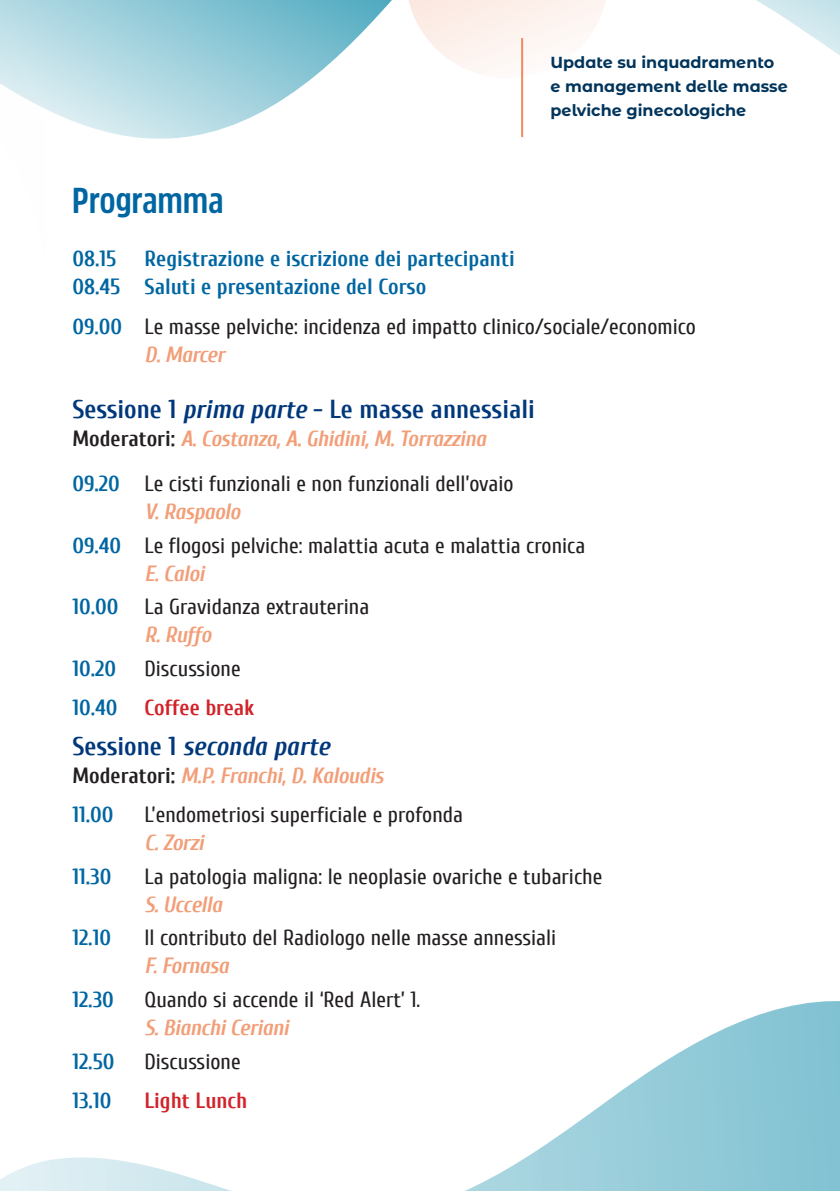
<style>
.page{position:relative;width:840px;height:1191px;background:#fff}
.page>*{position:absolute;margin:0;border:0;box-sizing:border-box;transform-origin:0 0}
.t1{font:700 36px "Rockeby Cd";letter-spacing:.01em;color:#0066a2}
.t2{font:700 26px "Cuprum";color:#01387b}
.t3{font:italic 700 26px "Cuprum";color:#01387b}
.t4{font:22px/28px "Cuprum";color:#231f20}
.t5{font:700 22px "Cuprum";color:#0066a2}
.t6{font:italic 700 22px "Cuprum";letter-spacing:-.02em;color:#f29e78}
.t7{font:700 22px "Cuprum";color:#d1232a}
.t8{font:700 16px/24px "Montserrat Alternates";color:#01345b}
.s1{font-weight:700;color:#0066a2}
.s2{font-weight:700;font-style:italic;color:#f29e78}
.s3{font-style:italic}
.s4{font-style:normal;color:#231f20}
.s5{color:#0066a2}
.s6{font-style:normal}
</style>
<div class="page">
<svg style="left:0;top:1001px;width:839px;height:190px"></svg>
<svg style="left:0;top:0;width:147px;height:139px"></svg>
<svg style="left:147px;top:0;width:692px;height:139px"></svg>
<hr style="left:521px;top:38px;width:2px;height:99px;background:#ef895f">
<p class="t1" style="left:72px;top:180px;width:153px">Programma</p>
<p class="t8" style="left:550px;top:49px;width:225px">Update su inquadramento</p>
<p class="t8" style="left:550px;top:73px;width:239px">e management delle masse pelviche ginecologiche</p>
<p class="t5" style="left:72px;top:247px;width:46px">08.15</p>
<p class="t5" style="left:144px;top:247px;width:371px">Registrazione e iscrizione dei partecipanti</p>
<p class="t5" style="left:72px;top:275px;width:355px">08.45 Saluti e presentazione del Corso</p>
<p class="t4" style="left:144px;top:312px;width:552px;text-indent:-72px"><span class="s1">09.00</span> Le masse pelviche: incidenza ed impatto clinico/sociale/economico<br><span class="s2">D. Marcer</span></p>
<p class="t2" style="left:72px;top:394px;width:464px">Sessione 1 <span class="s3">prima parte</span> - Le masse annessiali</p>
<p class="t6" style="left:72px;top:426px;width:415px"><span class="s4">Moderatori:</span> A. Costanza, A. Ghidini, M. Torrazzina</p>
<p class="t4" style="left:144px;top:469px;width:370px;text-indent:-72px"><span class="s1">09.20</span> Le cisti funzionali e non funzionali dell’ovaio<br><span class="s2">V. Raspaolo</span></p>
<p class="t4" style="left:144px;top:531px;width:442px;text-indent:-72px"><span class="s1">09.40</span> Le flogosi pelviche: malattia acuta e malattia cronica<br><span class="s2">E. Caloi</span></p>
<p class="t4" style="left:144px;top:593px;width:226px;text-indent:-72px"><span class="s1">10.00</span> La Gravidanza extrauterina<br><span class="s2">R. Ruffo</span></p>
<p class="t5" style="left:72px;top:656px;width:45px">10.20</p>
<p class="t4" style="left:144px;top:654px;width:98px">Discussione</p>
<p class="t7" style="left:72px;top:695px;width:183px"><span class="s5">10.40</span> Coffee break</p>
<p class="t3" style="left:72px;top:731px;width:259px"><span class="s6">Sessione 1</span> seconda parte</p>
<p class="t6" style="left:72px;top:763px;width:313px"><span class="s4">Moderatori:</span> M.P. Franchi, D. Kaloudis</p>
<p class="t5" style="left:72px;top:802px;width:43px">11.00</p>
<p class="t4" style="left:144px;top:800px;width:320px">L’endometriosi superficiale e profonda<br><span class="s2">C. Zorzi</span></p>
<p class="t5" style="left:72px;top:864px;width:41px">11.30</p>
<p class="t4" style="left:144px;top:862px;width:459px">La patologia maligna: le neoplasie ovariche e tubariche<br><span class="s2">S. Uccella</span></p>
<p class="t5" style="left:72px;top:925px;width:40px">12.10</p>
<p class="t4" style="left:144px;top:924px;width:413px">Il contributo del Radiologo nelle masse annessiali<br><span class="s2">F. Fornasa</span></p>
<p class="t5" style="left:72px;top:987px;width:43px">12.30</p>
<p class="t4" style="left:144px;top:985px;width:277px">Quando si accende il ‘Red Alert’ 1.</p>
<p class="t6" style="left:144px;top:1015px;width:146px">S. Bianchi Ceriani</p>
<p class="t5" style="left:72px;top:1049px;width:44px">12.50</p>
<p class="t4" style="left:144px;top:1047px;width:98px">Discussione</p>
<p class="t5" style="left:72px;top:1088px;width:41px">13.10</p>
<p class="t7" style="left:144px;top:1088px;width:104px">Light Lunch</p>
</div>
